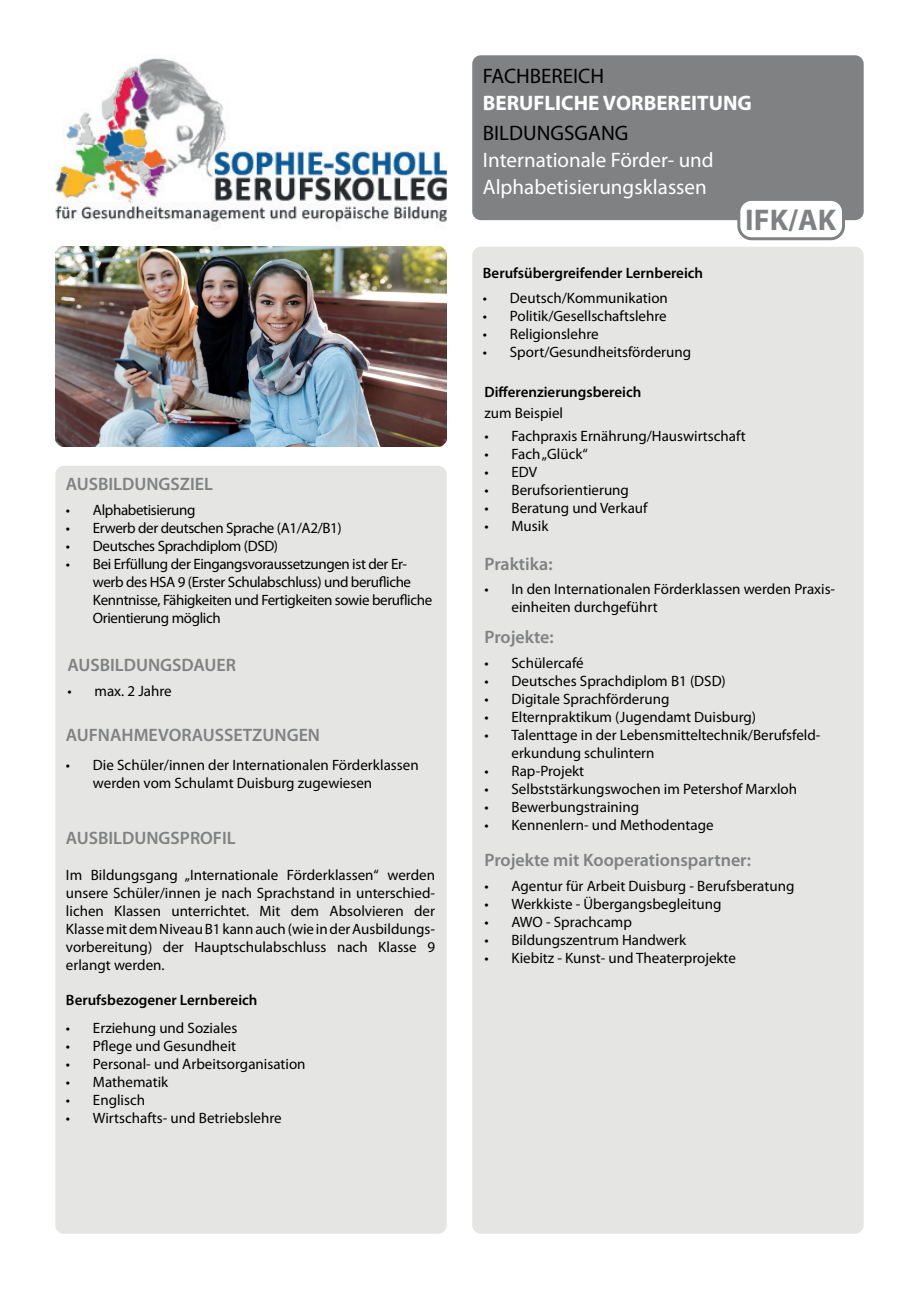
<style>
.page{position:relative;width:919px;height:1289px;background:#fff}
.page>*{position:absolute;margin:0;border:0;box-sizing:border-box;transform-origin:0 0}
.t1{font:700 30px "Myriad Pro";color:#7f8182}
.t2{font:21px/27px "Myriad Pro";color:#fff}
.t3{font:21px "Myriad Pro";color:#000001}
.t4{font:700 21px "Myriad Pro";color:#fff}
.t5{font:600 18px "Myriad Pro";color:#7f8182}
.t6{font:15px/18px "Myriad Pro";color:#000001}
.t7{font:15px/18px "Myriad Pro";letter-spacing:-.025em;color:#000001}
.t8{font:600 15px "Myriad Pro";color:#000001}
</style>
<div class="page">
<div style="left:472px;top:55px;width:391px;height:165px;background:#7f8182;border-radius:9px"></div>
<div style="left:55px;top:466px;width:391px;height:767px;background:#e5e5e3;border-radius:9px"></div>
<div style="left:472px;top:247px;width:391px;height:986px;background:#e5e5e3;border-radius:9px"></div>
<div style="left:738px;top:199px;width:105px;height:40px;background:#fff;border-radius:13px"></div>
<div style="left:737px;top:198px;width:107px;height:42px;border:3px solid #7f8182;border-radius:13px"></div>
<img style="left:55px;top:247px;width:391px;height:199px">
<img style="left:55px;top:58px;width:391px;height:165px">
<p class="t5" style="left:66px;top:472px;width:149px">AUSBILDUNGSZIEL</p>
<p class="t7" style="left:66px;top:501px;width:131px">• Alphabetisierung</p>
<p class="t7" style="left:66px;top:519px;width:277px">• Erwerb der deutschen Sprache (A1/A2/B1)</p>
<p class="t7" style="left:66px;top:537px;width:214px">• Deutsches Sprachdiplom (DSD)</p>
<p class="t7" style="left:93px;top:555px;width:341px;text-indent:-27px">• Bei Erfüllung der Eingangsvoraussetzungen ist der Er&shy;werb des HSA 9 (Erster Schulabschluss) und berufliche Kenntnisse, Fähigkeiten und Fertigkeiten sowie berufliche Orientierung möglich</p>
<p class="t5" style="left:67px;top:653px;width:170px">AUSBILDUNGSDAUER</p>
<p class="t6" style="left:67px;top:681px;width:106px">• max. 2 Jahre</p>
<p class="t5" style="left:66px;top:723px;width:256px">AUFNAHMEVORAUSSETZUNGEN</p>
<p class="t6" style="left:93px;top:756px;width:327px;text-indent:-27px">• Die Schüler/innen der Internationalen Förderklassen werden vom Schulamt Duisburg zugewiesen</p>
<p class="t5" style="left:66px;top:826px;width:171px">AUSBILDUNGSPROFIL</p>
<p class="t6" style="left:66px;top:865px;width:370px;text-align:justify">Im Bildungsgang „Internationale Förderklassen“ werden unsere Schüler/innen je nach Sprachstand in unterschied&shy;lichen Klassen unterrichtet. Mit dem Absolvieren der Klasse mit dem Niveau B1 kann auch (wie in der Ausbildungs&shy;vorbereitung) der Hauptschulabschluss nach Klasse 9 erlangt werden.</p>
<p class="t8" style="left:66px;top:989px;width:193px">Berufsbezogener Lernbereich</p>
<p class="t6" style="left:66px;top:1018px;width:173px">• Erziehung und Soziales</p>
<p class="t6" style="left:66px;top:1036px;width:172px">• Pflege und Gesundheit</p>
<p class="t6" style="left:66px;top:1054px;width:241px">• Personal- und Arbeitsorganisation</p>
<p class="t6" style="left:66px;top:1072px;width:104px">• Mathematik</p>
<p class="t6" style="left:66px;top:1090px;width:81px">• Englisch</p>
<p class="t6" style="left:66px;top:1108px;width:217px">• Wirtschafts- und Betriebslehre</p>
<h2 class="t3" style="left:483px;top:63px;width:123px">FACHBEREICH</h2>
<h2 class="t4" style="left:483px;top:89px;width:270px">BERUFLICHE VORBEREITUNG</h2>
<h2 class="t3" style="left:483px;top:120px;width:147px">BILDUNGSGANG</h2>
<h2 class="t2" style="left:483px;top:147px;width:232px">Internationale Förder- und<br>Alphabetisierungsklassen</h2>
<h1 class="t1" style="left:745px;top:200px;width:92px">IFK/AK</h1>
<p class="t8" style="left:483px;top:263px;width:222px">Berufsübergreifender Lernbereich</p>
<p class="t6" style="left:483px;top:288px;width:186px">• Deutsch/Kommunikation</p>
<p class="t6" style="left:483px;top:306px;width:185px">• Politik/Gesellschaftslehre</p>
<p class="t6" style="left:483px;top:324px;width:117px">• Religionslehre</p>
<p class="t6" style="left:483px;top:342px;width:210px">• Sport/Gesundheitsförderung</p>
<p class="t8" style="left:484px;top:382px;width:158px">Differenzierungsbereich</p>
<p class="t6" style="left:484px;top:404px;width:80px">zum Beispiel</p>
<p class="t6" style="left:484px;top:427px;width:263px">• Fachpraxis Ernährung/Hauswirtschaft</p>
<p class="t6" style="left:484px;top:445px;width:105px">• Fach „Glück“</p>
<p class="t6" style="left:484px;top:463px;width:54px">• EDV</p>
<p class="t6" style="left:484px;top:481px;width:146px">• Berufsorientierung</p>
<p class="t6" style="left:484px;top:499px;width:165px">• Beratung und Verkauf</p>
<p class="t6" style="left:484px;top:517px;width:65px">• Musik</p>
<p class="t5" style="left:484px;top:552px;width:70px">Praktika:</p>
<p class="t6" style="left:511px;top:579px;width:325px;text-indent:-27px">• In den Internationalen Förderklassen werden Praxis&shy;einheiten durchgeführt</p>
<p class="t5" style="left:484px;top:625px;width:71px">Projekte:</p>
<p class="t6" style="left:484px;top:653px;width:101px">• Schülercafé</p>
<p class="t6" style="left:484px;top:671px;width:243px">• Deutsches Sprachdiplom B1 (DSD)</p>
<p class="t6" style="left:484px;top:689px;width:186px">• Digitale Sprachförderung</p>
<p class="t6" style="left:484px;top:707px;width:273px">• Elternpraktikum (Jugendamt Duisburg)</p>
<p class="t6" style="left:511px;top:725px;width:310px;text-indent:-27px">• Talenttage in der Lebensmitteltechnik/Berufsfeld&shy;erkundung schulintern</p>
<p class="t6" style="left:484px;top:761px;width:101px">• Rap-Projekt</p>
<p class="t6" style="left:484px;top:779px;width:314px">• Selbststärkungswochen im Petershof Marxloh</p>
<p class="t6" style="left:484px;top:797px;width:156px">• Bewerbungstraining</p>
<p class="t6" style="left:484px;top:815px;width:231px">• Kennenlern- und Methodentage</p>
<p class="t5" style="left:484px;top:848px;width:268px">Projekte mit Kooperationspartner:</p>
<p class="t6" style="left:484px;top:876px;width:311px">• Agentur für Arbeit Duisburg - Berufsberatung</p>
<p class="t6" style="left:484px;top:894px;width:238px">• Werkkiste - Übergangsbegleitung</p>
<p class="t6" style="left:484px;top:912px;width:149px">• AWO - Sprachcamp</p>
<p class="t6" style="left:484px;top:930px;width:203px">• Bildungszentrum Handwerk</p>
<p class="t6" style="left:484px;top:948px;width:253px">• Kiebitz - Kunst- und Theaterprojekte</p>
</div>
